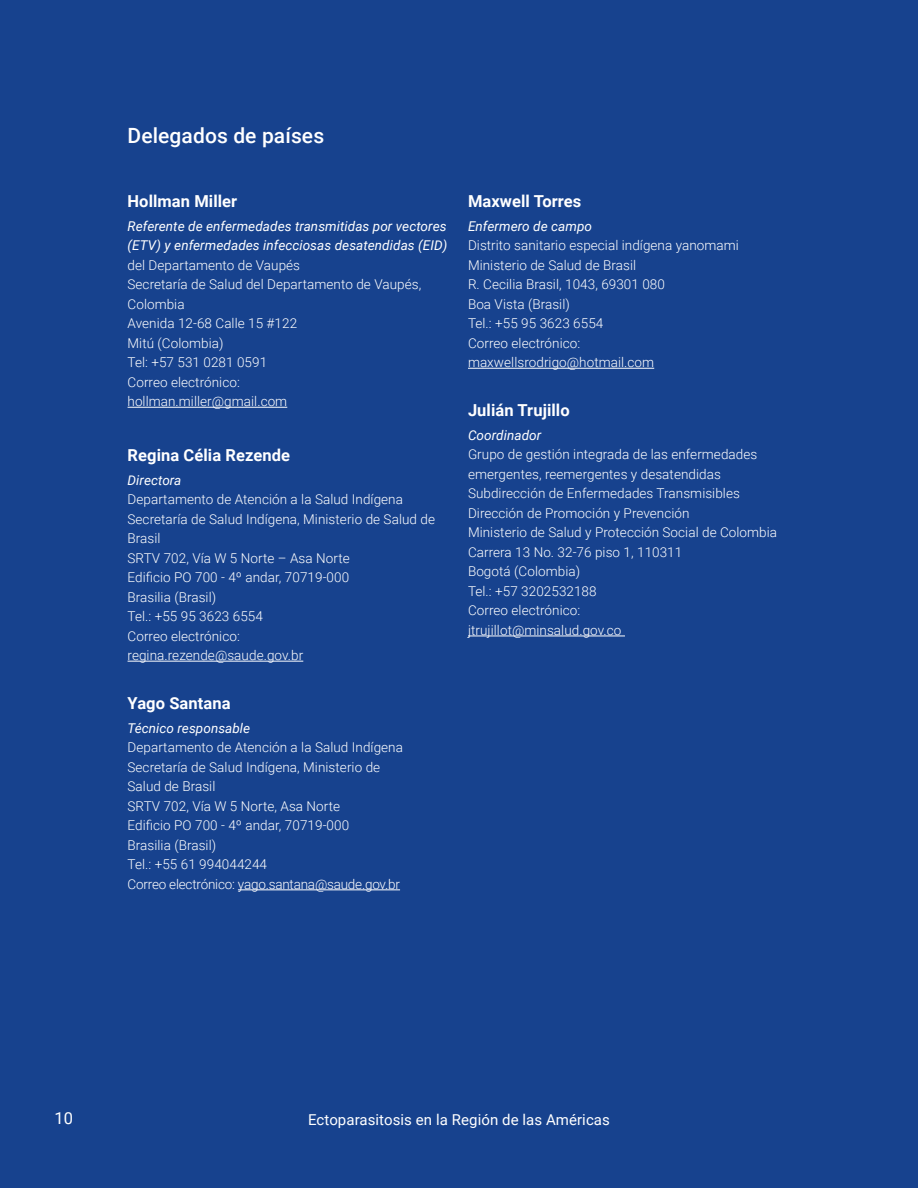
<style>
.page{position:relative;width:918px;height:1188px;background:#17428e}
.page>*{position:absolute;margin:0;border:0;box-sizing:border-box;transform-origin:0 0}
.t1{font:500 21px "Roboto";letter-spacing:.005em;color:#fff}
.t2{font:700 16.5px "Roboto";letter-spacing:.005em;color:#fff}
.t3{font:16.5px "Roboto";color:#fff}
.t4{font:15px "Roboto";letter-spacing:.005em;color:#fff}
.t5{font:300 13.5px/19.5px "Roboto";letter-spacing:.005em;color:#fff}
.t6{font:italic 13.5px/19.5px "Roboto";letter-spacing:.005em;color:#fff}
</style>
<div class="page">
<hr style="left:128px;top:407px;width:159px;height:1px;background:#fff">
<hr style="left:128px;top:661px;width:175px;height:1px;background:#fff">
<hr style="left:238px;top:890px;width:162px;height:1px;background:#fff">
<hr style="left:468px;top:368px;width:186px;height:1px;background:#fff">
<hr style="left:468px;top:636px;width:157px;height:1px;background:#fff">
<h1 class="t1" style="left:128px;top:121px;width:198px">Delegados de países</h1>
<p class="t2" style="left:128px;top:190px;width:111px">Hollman Miller</p>
<p class="t6" style="left:128px;top:216px;width:321px">Referente de enfermedades transmitidas por vectores (ETV) y enfermedades infecciosas desatendidas (EID)</p>
<p class="t5" style="left:128px;top:255px;width:295px">del Departamento de Vaupés<br>Secretaría de Salud del Departamento de Vaupés,<br>Colombia<br>Avenida 12-68 Calle 15 #122<br>Mitú (Colombia)<br>Tel: +57 531 0281 0591<br>Correo electrónico:<br>hollman.miller@gmail.com</p>
<p class="t2" style="left:128px;top:443px;width:164px">Regina Célia Rezende</p>
<p class="t6" style="left:128px;top:470px;width:55px">Directora</p>
<p class="t5" style="left:128px;top:489px;width:309px">Departamento de Atención a la Salud Indígena<br>Secretaría de Salud Indígena, Ministerio de Salud de<br>Brasil<br>SRTV 702, Vía W 5 Norte – Asa Norte<br>Edificio PO 700 - 4º andar, 70719-000<br>Brasilia (Brasil)<br>Tel.: +55 95 3623 6554<br>Correo electrónico:<br>regina.rezende@saude.gov.br</p>
<p class="t2" style="left:128px;top:692px;width:105px">Yago Santana</p>
<p class="t6" style="left:128px;top:718px;width:124px">Técnico responsable</p>
<p class="t5" style="left:128px;top:737px;width:277px">Departamento de Atención a la Salud Indígena Secretaría de Salud Indígena, Ministerio de Salud de Brasil<br>SRTV 702, Vía W 5 Norte, Asa Norte<br>Edificio PO 700 - 4º andar, 70719-000<br>Brasilia (Brasil)<br>Tel.: +55 61 994044244<br>Correo electrónico: yago.santana@saude.gov.br</p>
<p class="t2" style="left:468px;top:190px;width:115px">Maxwell Torres</p>
<p class="t6" style="left:468px;top:216px;width:126px">Enfermero de campo</p>
<p class="t5" style="left:468px;top:235px;width:272px">Distrito sanitario especial indígena yanomami<br>Ministerio de Salud de Brasil<br>R. Cecilia Brasil, 1043, 69301 080<br>Boa Vista (Brasil)<br>Tel.: +55 95 3623 6554<br>Correo electrónico: maxwellsrodrigo@hotmail.com</p>
<p class="t2" style="left:468px;top:399px;width:103px">Julián Trujillo</p>
<p class="t6" style="left:468px;top:425px;width:75px">Coordinador</p>
<p class="t5" style="left:468px;top:444px;width:311px">Grupo de gestión integrada de las enfermedades emergentes, reemergentes y desatendidas Subdirección de Enfermedades Transmisibles Dirección de Promoción y Prevención<br>Ministerio de Salud y Protección Social de Colombia Carrera 13 No. 32-76 piso 1, 110311<br>Bogotá (Colombia)<br>Tel.: +57 3202532188<br>Correo electrónico:<br>jtrujillot@minsalud.gov.co</p>
<p class="t3" style="left:54px;top:1107px;width:20px">10</p>
<p class="t4" style="left:308px;top:1109px;width:303px">Ectoparasitosis en la Región de las Américas</p>
</div>
